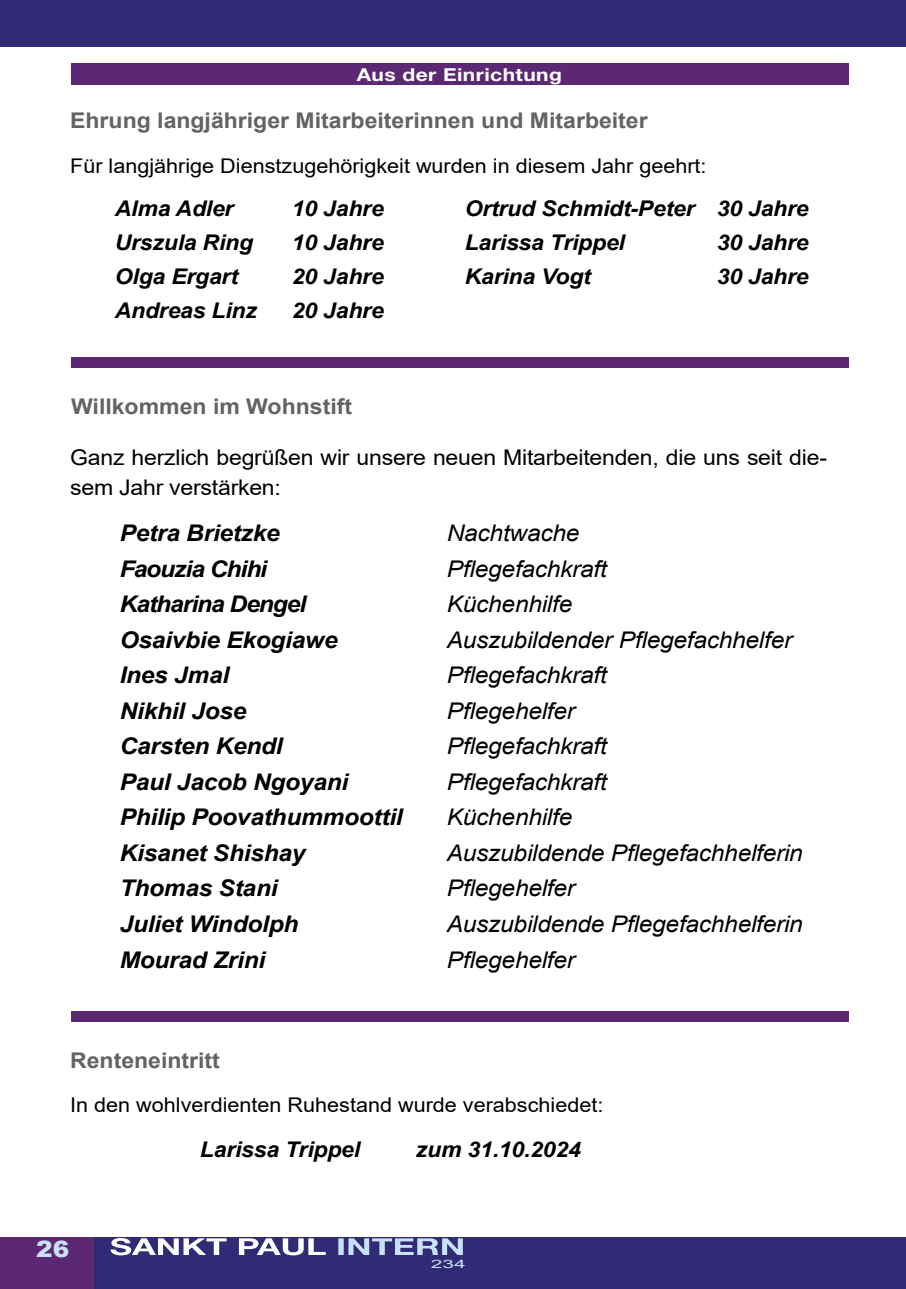
<style>
.page{position:relative;width:906px;height:1289px;background:#fff}
.page>*{position:absolute;margin:0;border:0;box-sizing:border-box;transform-origin:0 0}
.t1{font:italic 22.95px "Arial";letter-spacing:-.01em;color:#000;scale:1.07 1}
.t2{font:italic 700 22.95px "Arial";letter-spacing:-.01em;color:#000;scale:1.07 1}
.t3{font:italic 700 22.95px "Arial";letter-spacing:-.04em;color:#000;scale:1.07 1}
.t4{font:900 22.5px "Arial";color:#c8e1f6;scale:1.1 1}
.t5{font:italic 700 21.6px/34px "Arial";letter-spacing:-.01em;color:#000;scale:1.07 1}
.t6{font:700 21.6px "Arial";color:#646363;scale:1.07 1}
.t7{font:21.6px/30px "Arial";letter-spacing:-.01em;color:#000;scale:1.07 1}
.t8{font:20.25px "Arial";color:#000;scale:1.07 1}
.t9{font:700 17.85px "Helvetica Neue LT Std";letter-spacing:.02em;color:#fff;scale:1.18 1}
.t10{font:11.55px "Arial";color:#c8e1f6;scale:1.82 1}
</style>
<div class="page">
<div style="left:0;top:0;width:906px;height:47px;background:#312a74"></div>
<div style="left:94px;top:1237px;width:812px;height:51px;background:#312a74"></div>
<div style="left:0;top:1237px;width:94px;height:51px;background:#5c2874"></div>
<svg style="left:338px;top:1238px;width:125px;height:16px"></svg>
<svg style="left:110px;top:1238px;width:216px;height:17px"></svg>
<div style="left:71px;top:64px;width:777px;height:21px;background:#5c2874"></div>
<div style="left:71px;top:357px;width:777px;height:10px;background:#5c2874"></div>
<div style="left:71px;top:1011px;width:777px;height:10px;background:#5c2874"></div>
<p class="t9" style="left:357px;top:63px;width:175px">Aus der Einrichtung</p>
<p class="t6" style="left:70px;top:105px;width:541px">Ehrung langjähriger Mitarbeiterinnen und Mitarbeiter</p>
<p class="t8" style="left:70px;top:152px;width:596px">Für langjährige Dienstzugehörigkeit wurden in diesem Jahr geehrt:</p>
<p class="t5" style="left:115px;top:192px;width:112px">Alma Adler</p>
<p class="t5" style="left:292px;top:192px;width:87px">10 Jahre</p>
<p class="t5" style="left:115px;top:226px;width:131px">Urszula Ring</p>
<p class="t5" style="left:292px;top:226px;width:87px">10 Jahre</p>
<p class="t5" style="left:115px;top:260px;width:117px">Olga Ergart</p>
<p class="t5" style="left:292px;top:260px;width:87px">20 Jahre</p>
<p class="t5" style="left:115px;top:294px;width:134px">Andreas Linz</p>
<p class="t5" style="left:292px;top:294px;width:87px">20 Jahre</p>
<p class="t5" style="left:465px;top:192px;width:323px">Ortrud Schmidt-Peter 30 Jahre<br>Larissa Trippel</p>
<p class="t5" style="left:717px;top:226px;width:87px">30 Jahre</p>
<p class="t5" style="left:465px;top:260px;width:119px">Karina Vogt</p>
<p class="t5" style="left:717px;top:260px;width:87px">30 Jahre</p>
<p class="t6" style="left:71px;top:391px;width:264px">Willkommen im Wohnstift</p>
<p class="t7" style="left:70px;top:442px;width:709px">Ganz herzlich begrüßen wir unsere neuen Mitarbeitenden, die uns seit die&shy;sem Jahr verstärken:</p>
<p class="t2" style="left:120px;top:518px;width:151px">Petra Brietzke</p>
<p class="t1" style="left:447px;top:518px;width:125px">Nachtwache</p>
<p class="t3" style="left:120px;top:553px;width:139px">Faouzia Chihi</p>
<p class="t1" style="left:447px;top:554px;width:151px">Pflegefachkraft</p>
<p class="t3" style="left:120px;top:589px;width:176px">Katharina Dengel</p>
<p class="t1" style="left:447px;top:589px;width:119px">Küchenhilfe</p>
<p class="t2" style="left:120px;top:624px;width:205px">Osaivbie Ekogiawe</p>
<p class="t1" style="left:447px;top:625px;width:324px">Auszubildender Pflegefachhelfer</p>
<p class="t2" style="left:120px;top:660px;width:104px">Ines Jmal</p>
<p class="t1" style="left:447px;top:660px;width:151px">Pflegefachkraft</p>
<p class="t2" style="left:120px;top:695px;width:120px">Nikhil Jose</p>
<p class="t1" style="left:447px;top:696px;width:121px">Pflegehelfer</p>
<p class="t2" style="left:120px;top:731px;width:154px">Carsten Kendl</p>
<p class="t1" style="left:447px;top:731px;width:151px">Pflegefachkraft</p>
<p class="t2" style="left:120px;top:766px;width:215px">Paul Jacob Ngoyani</p>
<p class="t1" style="left:447px;top:767px;width:151px">Pflegefachkraft</p>
<p class="t2" style="left:120px;top:802px;width:266px">Philip Poovathummoottil</p>
<p class="t1" style="left:447px;top:802px;width:119px">Küchenhilfe</p>
<p class="t2" style="left:120px;top:837px;width:175px">Kisanet Shishay</p>
<p class="t1" style="left:447px;top:838px;width:334px">Auszubildende Pflegefachhelferin</p>
<p class="t2" style="left:120px;top:873px;width:149px">Thomas Stani</p>
<p class="t1" style="left:447px;top:873px;width:121px">Pflegehelfer</p>
<p class="t2" style="left:120px;top:908px;width:168px">Juliet Windolph</p>
<p class="t1" style="left:447px;top:909px;width:334px">Auszubildende Pflegefachhelferin</p>
<p class="t2" style="left:120px;top:944px;width:138px">Mourad Zrini</p>
<p class="t1" style="left:447px;top:944px;width:121px">Pflegehelfer</p>
<p class="t6" style="left:70px;top:1045px;width:141px">Renteneintritt</p>
<p class="t8" style="left:70px;top:1090px;width:500px">In den wohlverdienten Ruhestand wurde verabschiedet:</p>
<p class="t5" style="left:200px;top:1132px;width:151px">Larissa Trippel</p>
<p class="t5" style="left:416px;top:1132px;width:156px">zum 31.10.2024</p>
<p class="t4" style="left:36px;top:1232px;width:32px">26</p>
<p class="t10" style="left:431px;top:1255px;width:21px">234</p>
</div>
